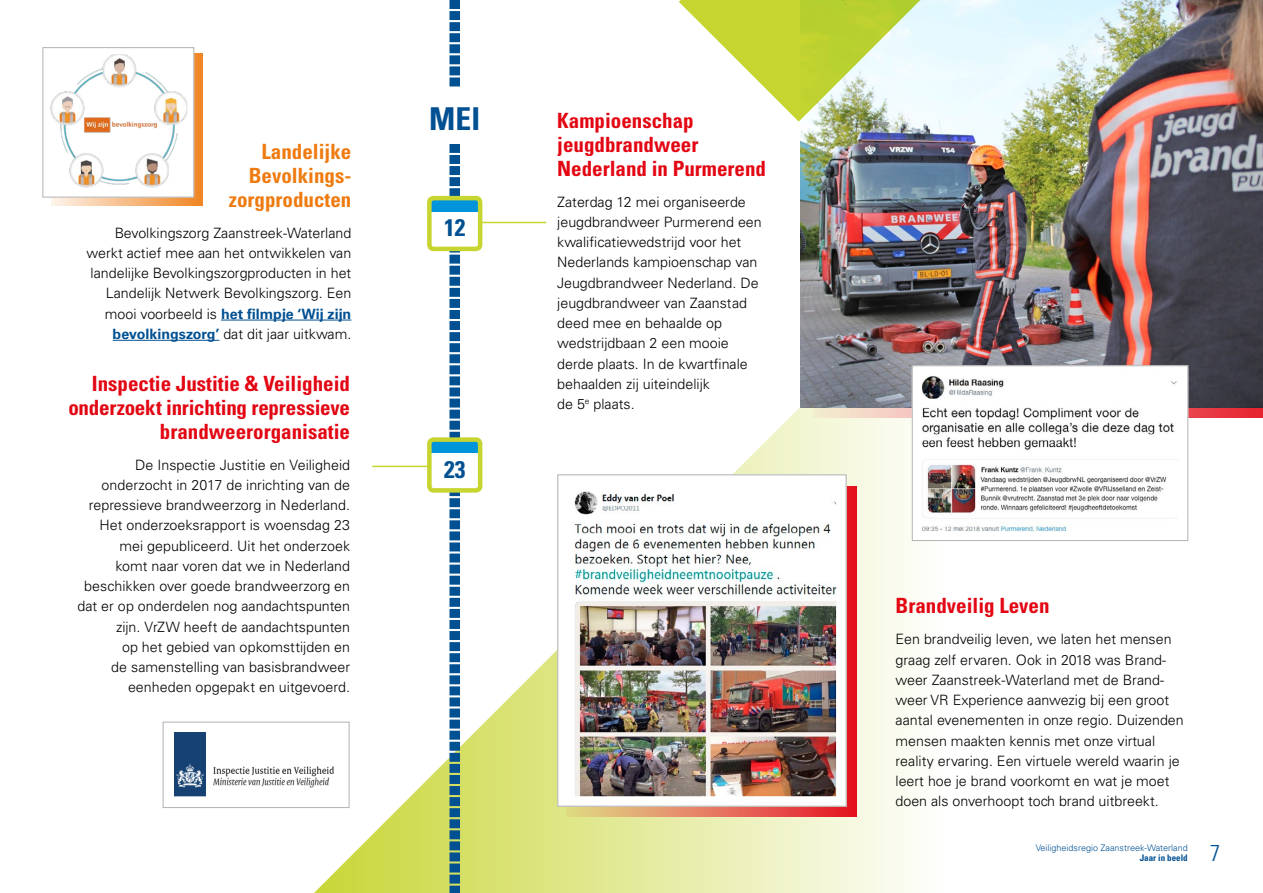
<style>
.page{position:relative;width:1263px;height:893px;background:#fff}
.page>*{position:absolute;margin:0;border:0;box-sizing:border-box;transform-origin:0 0}
.t1{font:700 condensed 31.5px "Univers LT Std";color:#005092}
.t2{font:700 condensed 24px "Univers LT Std";color:#005092}
.t3{font:300 condensed 22.95px "Univers LT Std";color:#005092}
.t4{font:700 condensed 21px/24px "Univers LT Std";color:#e30613}
.t5{font:700 condensed 21px/24px "Univers LT Std";color:#ef7b10;text-align:right}
.t6{font:300 14.25px/20.2px "Univers LT Std";color:#000;text-align:right}
.t7{font:300 9px "Univers LT Std";color:#005092}
.t8{font:700 condensed 9px "Univers LT Std";color:#005092}
.s1{font-weight:700;color:#005092}
</style>
<div class="page">
<svg style="left:314px;top:265px;width:616px;height:628px"></svg>
<hr style="left:476px;top:222px;width:70px;height:1px;background:#c7d530">
<svg style="left:449px;top:0;width:11px;height:893px;background:#3775a3"></svg>
<div style="left:403px;top:87px;width:104px;height:56px;background:#fff"></div>
<div style="left:74px;top:144px;width:277px;height:226px;background:#fff"></div>
<hr style="left:221px;top:320px;width:130px;height:1px;background:#005092">
<hr style="left:113px;top:340px;width:106px;height:1px;background:#005092">
<img style="left:801px;top:0;width:462px;height:408px">
<svg style="left:162px;top:721px;width:188px;height:87px"></svg>
<div style="left:566px;top:486px;width:291px;height:331px;background:linear-gradient(to right,#e2de8e,#e7142a)"></div>
<img style="left:557px;top:474px;width:290px;height:333px">
<hr style="left:372px;top:466px;width:70px;height:1px;background:#c7d530">
<svg style="left:679px;top:0;width:433px;height:122px"></svg>
<svg style="left:911px;top:365px;width:278px;height:176px"></svg>
<div style="left:51px;top:54px;width:152px;height:152px;background:linear-gradient(to right,#fdf4eb,#f08624)"></div>
<svg style="left:42px;top:47px;width:152px;height:151px"></svg>
<div style="left:429px;top:198px;width:51px;height:51px;background:#fff;border-radius:4px"></div>
<div style="left:431px;top:198px;width:47px;height:13px;background:#0095db"></div>
<div style="left:427px;top:196px;width:55px;height:55px;border:4px solid #c7d530;border-radius:4px"></div>
<div style="left:429px;top:440px;width:51px;height:50px;background:#fff;border-radius:4px"></div>
<div style="left:431px;top:440px;width:47px;height:13px;background:#0095db"></div>
<div style="left:427px;top:437px;width:55px;height:56px;border:4px solid #c7d530;border-radius:4px"></div>
<h3 class="t5" style="left:229px;top:139px;width:124px">Landelijke<br>Bevolkings&shy;zorgproducten</h3>
<p class="t6" style="left:87px;top:222px;width:266px">Bevolkingszorg Zaanstreek-Waterland werkt actief mee aan het ontwikkelen van landelijke Bevolkingszorgproducten in het Landelijk Netwerk Bevolkingszorg. Een mooi voorbeeld is <span class="s1">het filmpje ‘Wij zijn bevolkingszorg’</span> dat dit jaar uitkwam.</p>
<h3 class="t4" style="left:68px;top:371px;width:283px;text-align:right">Inspectie Justitie &amp; Veiligheid onderzoekt inrichting repressieve brandweerorganisatie</h3>
<p class="t6" style="left:77px;top:454px;width:274px">De Inspectie Justitie en Veiligheid onderzocht in 2017 de inrichting van de repressieve brandweerzorg in Nederland.<br>Het onderzoeksrapport is woensdag 23 mei gepubliceerd. Uit het onderzoek<br>komt naar voren dat we in Nederland beschikken over goede brandweerzorg en dat er op onderdelen nog aandachtspunten zijn. VrZW heeft de aandachtspunten<br>op het gebied van opkomsttijden en<br>de samenstelling van basisbrandweer eenheden opgepakt en uitgevoerd.</p>
<h1 class="t1" style="left:429px;top:99px;width:52px">MEI</h1>
<h2 class="t2" style="left:444px;top:213px;width:23px">12</h2>
<h2 class="t2" style="left:444px;top:455px;width:23px">23</h2>
<h3 class="t4" style="left:557px;top:108px;width:210px">Kampioenschap jeugdbrandweer<br>Nederland in Purmerend</h3>
<p class="t6" style="left:557px;top:192px;width:206px;text-align:left">Zaterdag 12 mei organiseerde jeugdbrandweer Purmerend een kwalificatiewedstrijd voor het<br>Nederlands kampioenschap van<br>Jeugdbrandweer Nederland. De jeugdbrandweer van Zaanstad deed mee en behaalde op wedstrijdbaan 2 een mooie derde plaats. In de kwartfinale behaalden zij uiteindelijk<br>de 5<sup>e</sup> plaats.</p>
<h3 class="t4" style="left:895px;top:594px;width:155px">Brandveilig Leven</h3>
<p class="t6" style="left:895px;top:629px;width:290px;text-align:left">Een brandveilig leven, we laten het mensen graag zelf ervaren. Ook in 2018 was Brand&shy;weer Zaanstreek-Waterland met de Brand&shy;weer VR Experience aanwezig bij een groot aantal evenementen in onze regio. Duizenden mensen maakten kennis met onze virtual reality ervaring. Een virtuele wereld waarin je leert hoe je brand voorkomt en wat je moet doen als onverhoopt toch brand uitbreekt.</p>
<p class="t7" style="left:1036px;top:842px;width:153px">Veiligheidsregio Zaanstreek-Waterland</p>
<p class="t8" style="left:1140px;top:852px;width:49px">Jaar in beeld</p>
<h3 class="t3" style="left:1210px;top:839px;width:12px">7</h3>
</div>
